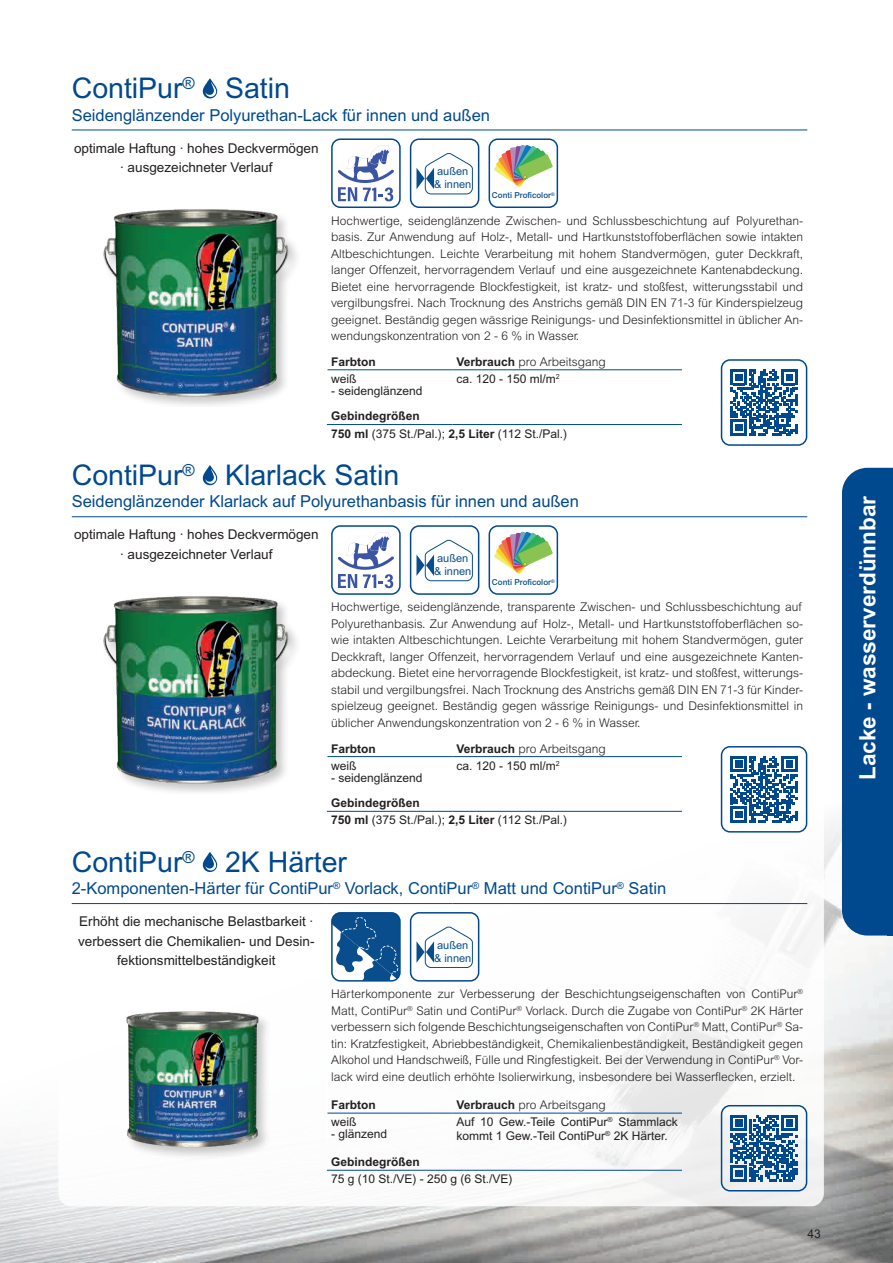
<style>
.page{position:relative;width:893px;height:1263px;background:#fff}
.page>*{position:absolute;margin:0;border:0;box-sizing:border-box;transform-origin:0 0}
.Produktname_Lack{font:28.5px "Arial MT Std";color:#01498e}
.t1{font:700 22.5px "Arial MT Std";color:#fff}
.Schlagsatz_Lack{font:16.5px "Arial MT Std";color:#01498e}
.Bullets{font:13.5px/19.5px "Arial MT Std";color:#231f20;text-align:center}
.Eigenschatften{font:300 12px/16.5px "Arial MT Std";color:#231f20;text-align:justify}
.Tabelle{font:12px "Arial MT Std";color:#231f20}
.Tabelle-2{font:300 12px "Arial MT Std";color:#231f20}
.fließ-tabelle1_mittab2x{font:12px/14.4px "Arial MT Std";color:#231f20}
.Tabelle-3{font:700 12px "Arial MT Std";color:#231f20}
.t2{font:10.95px/13.2px "Arial MT Std";color:#094d8c}
.t3{font:500 8.25px "Arial MT Std";color:#094d8c}
.s1{font-weight:700}
</style>
<div class="page">
<div style="left:0;top:0;width:887px;height:1263px;background:#fff;opacity:.75"></div>
<div style="left:58px;top:54px;width:766px;height:1152px;background:#fff;border-radius:13px"></div>
<hr style="left:72px;top:130px;width:255px;height:1px;background:#01498e">
<hr style="left:327px;top:130px;width:125px;height:1px;background:#01498e">
<hr style="left:452px;top:130px;width:230px;height:1px;background:#01498e">
<hr style="left:682px;top:130px;width:125px;height:1px;background:#01498e">
<hr style="left:327px;top:369px;width:125px;height:1px;background:#01498e">
<hr style="left:452px;top:369px;width:230px;height:1px;background:#01498e">
<hr style="left:327px;top:424px;width:125px;height:1px;background:#01498e">
<hr style="left:452px;top:424px;width:230px;height:1px;background:#01498e">
<svg style="left:202px;top:78px;width:15px;height:20px"></svg>
<img style="left:103px;top:209px;width:194px;height:196px">
<svg style="left:338px;top:145px;width:56px;height:56px"></svg>
<div style="left:331px;top:138px;width:70px;height:70px;border:2px solid #01498e;border-radius:9px"></div>
<svg style="left:416px;top:153px;width:57px;height:41px"></svg>
<div style="left:410px;top:138px;width:69px;height:70px;border:2px solid #01498e;border-radius:9px"></div>
<svg style="left:494px;top:145px;width:59px;height:42px"></svg>
<div style="left:489px;top:138px;width:69px;height:70px;border:2px solid #01498e;border-radius:9px"></div>
<svg style="left:731px;top:369px;width:66px;height:67px"></svg>
<div style="left:721px;top:359px;width:86px;height:87px;border:2px solid #01498e;border-radius:9px"></div>
<hr style="left:72px;top:903px;width:255px;height:1px;background:#01498e">
<hr style="left:327px;top:903px;width:125px;height:1px;background:#01498e">
<hr style="left:452px;top:903px;width:230px;height:1px;background:#01498e">
<hr style="left:682px;top:903px;width:125px;height:1px;background:#01498e">
<hr style="left:327px;top:1113px;width:125px;height:1px;background:#01498e">
<hr style="left:452px;top:1113px;width:230px;height:1px;background:#01498e">
<hr style="left:327px;top:1170px;width:125px;height:1px;background:#01498e">
<hr style="left:452px;top:1170px;width:230px;height:1px;background:#01498e">
<svg style="left:202px;top:852px;width:15px;height:20px"></svg>
<img style="left:126px;top:1011px;width:141px;height:146px">
<svg style="left:332px;top:915px;width:68px;height:66px"></svg>
<div style="left:331px;top:912px;width:70px;height:69px;border:2px solid #01498e;border-radius:9px"></div>
<svg style="left:416px;top:926px;width:57px;height:42px"></svg>
<div style="left:410px;top:912px;width:69px;height:69px;border:2px solid #01498e;border-radius:9px"></div>
<svg style="left:731px;top:1115px;width:66px;height:66px"></svg>
<div style="left:721px;top:1105px;width:86px;height:86px;border:2px solid #01498e;border-radius:9px"></div>
<hr style="left:72px;top:516px;width:255px;height:1px;background:#01498e">
<hr style="left:327px;top:516px;width:125px;height:1px;background:#01498e">
<hr style="left:452px;top:516px;width:230px;height:1px;background:#01498e">
<hr style="left:682px;top:516px;width:125px;height:1px;background:#01498e">
<hr style="left:327px;top:756px;width:125px;height:1px;background:#01498e">
<hr style="left:452px;top:756px;width:230px;height:1px;background:#01498e">
<hr style="left:327px;top:811px;width:125px;height:1px;background:#01498e">
<hr style="left:452px;top:811px;width:230px;height:1px;background:#01498e">
<svg style="left:202px;top:465px;width:15px;height:20px"></svg>
<img style="left:103px;top:596px;width:194px;height:196px">
<svg style="left:338px;top:532px;width:56px;height:56px"></svg>
<div style="left:331px;top:525px;width:70px;height:70px;border:2px solid #01498e;border-radius:9px"></div>
<svg style="left:416px;top:539px;width:57px;height:42px"></svg>
<div style="left:410px;top:525px;width:69px;height:70px;border:2px solid #01498e;border-radius:9px"></div>
<svg style="left:494px;top:532px;width:59px;height:42px"></svg>
<div style="left:489px;top:525px;width:69px;height:70px;border:2px solid #01498e;border-radius:9px"></div>
<svg style="left:731px;top:756px;width:66px;height:67px"></svg>
<div style="left:721px;top:746px;width:86px;height:86px;border:2px solid #01498e;border-radius:9px"></div>
<div style="left:842px;top:468px;width:51px;height:467px;background:#01498e"></div>
<p class="Produktname_Lack" style="left:72px;top:72px;width:220px">ContiPur<sup>®</sup> Satin</p>
<p class="Schlagsatz_Lack" style="left:72px;top:105px;width:420px">Seidenglänzender Polyurethan-Lack für innen und außen</p>
<p class="Bullets" style="left:74px;top:138px;width:246px">optimale Haftung · hohes Deckvermögen</p>
<p class="Bullets" style="left:120px;top:157px;width:154px">· ausgezeichneter Verlauf</p>
<p class="t2" style="left:434px;top:165px;width:39px">außen &amp; innen</p>
<p class="t3" style="left:492px;top:191px;width:64px">Conti Proficolor<sup>®</sup></p>
<p class="Eigenschatften" style="left:331px;top:212px;width:473px">Hochwertige, seidenglänzende Zwischen- und Schlussbeschichtung auf Polyurethan&shy;basis. Zur Anwendung auf Holz-, Metall- und Hartkunststoffoberflächen sowie intakten Altbeschichtungen. Leichte Verarbeitung mit hohem Standvermögen, guter Deckkraft, langer Offenzeit, hervorragendem Verlauf und eine ausgezeichnete Kantenabdeckung.<br>Bietet eine hervorragende Blockfestigkeit, ist kratz- und stoßfest, witterungsstabil und vergilbungsfrei. Nach Trocknung des Anstrichs gemäß DIN EN 71-3 für Kinderspielzeug geeignet. Beständig gegen wässrige Reinigungs- und Desinfektionsmittel in üblicher An&shy;wendungskonzentration von 2 - 6 % in Wasser.</p>
<p class="Tabelle-3" style="left:331px;top:354px;width:46px">Farbton</p>
<p class="Tabelle-2" style="left:457px;top:355px;width:151px"><span class="s1">Verbrauch</span> pro Arbeitsgang</p>
<p class="Tabelle" style="left:331px;top:372px;width:27px">weiß</p>
<p class="Tabelle" style="left:331px;top:384px;width:93px">- seidenglänzend</p>
<p class="Tabelle" style="left:457px;top:372px;width:105px">ca. 120 - 150 ml/m<sup>2</sup></p>
<p class="Tabelle-3" style="left:331px;top:409px;width:90px">Gebindegrößen</p>
<p class="Tabelle" style="left:331px;top:426px;width:237px"><span class="s1">750 ml</span> (375 St./Pal.); <span class="s1">2,5 Liter</span> (112 St./Pal.)</p>
<p class="Produktname_Lack" style="left:72px;top:459px;width:329px">ContiPur<sup>®</sup> Klarlack Satin</p>
<p class="Schlagsatz_Lack" style="left:72px;top:492px;width:509px">Seidenglänzender Klarlack auf Polyurethanbasis für innen und außen</p>
<p class="Bullets" style="left:74px;top:525px;width:246px">optimale Haftung · hohes Deckvermögen</p>
<p class="Bullets" style="left:120px;top:544px;width:154px">· ausgezeichneter Verlauf</p>
<p class="t2" style="left:434px;top:551px;width:39px">außen &amp; innen</p>
<p class="t3" style="left:492px;top:577px;width:64px">Conti Proficolor<sup>®</sup></p>
<p class="Eigenschatften" style="left:331px;top:599px;width:473px">Hochwertige, seidenglänzende, transparente Zwischen- und Schlussbeschichtung auf Polyurethanbasis. Zur Anwendung auf Holz-, Metall- und Hartkunststoffoberflächen so&shy;wie intakten Altbeschichtungen. Leichte Verarbeitung mit hohem Standvermögen, guter Deckkraft, langer Offenzeit, hervorragendem Verlauf und eine ausgezeichnete Kanten&shy;abdeckung. Bietet eine hervorragende Blockfestigkeit, ist kratz- und stoßfest, witterungs&shy;stabil und vergilbungsfrei. Nach Trocknung des Anstrichs gemäß DIN EN 71-3 für Kinder&shy;spielzeug geeignet. Beständig gegen wässrige Reinigungs- und Desinfektionsmittel in üblicher Anwendungskonzentration von 2 - 6 % in Wasser.</p>
<p class="Tabelle-3" style="left:331px;top:741px;width:46px">Farbton</p>
<p class="Tabelle-2" style="left:457px;top:741px;width:151px"><span class="s1">Verbrauch</span> pro Arbeitsgang</p>
<p class="Tabelle" style="left:331px;top:758px;width:27px">weiß</p>
<p class="Tabelle" style="left:331px;top:770px;width:93px">- seidenglänzend</p>
<p class="Tabelle" style="left:457px;top:758px;width:105px">ca. 120 - 150 ml/m<sup>2</sup></p>
<p class="Tabelle-3" style="left:331px;top:796px;width:90px">Gebindegrößen</p>
<p class="Tabelle" style="left:331px;top:813px;width:237px"><span class="s1">750 ml</span> (375 St./Pal.); <span class="s1">2,5 Liter</span> (112 St./Pal.)</p>
<p class="Produktname_Lack" style="left:72px;top:846px;width:277px">ContiPur<sup>®</sup> 2K Härter</p>
<p class="Schlagsatz_Lack" style="left:72px;top:879px;width:596px">2-Komponenten-Härter für ContiPur<sup>®</sup> Vorlack, ContiPur<sup>®</sup> Matt und ContiPur<sup>®</sup> Satin</p>
<p class="Bullets" style="left:78px;top:911px;width:238px">Erhöht die mechanische Belastbarkeit · verbessert die Chemikalien- und Desin&shy;fektionsmittelbeständigkeit</p>
<p class="t2" style="left:434px;top:938px;width:39px">außen &amp; innen</p>
<p class="Eigenschatften" style="left:331px;top:985px;width:473px">Härterkomponente zur Verbesserung der Beschichtungseigenschaften von ContiPur<sup>® </sup>Matt, ContiPur<sup>®</sup> Satin und ContiPur<sup>®</sup> Vorlack. Durch die Zugabe von ContiPur<sup>®</sup> 2K Härter verbessern sich folgende Beschichtungseigenschaften von ContiPur<sup>®</sup> Matt, ContiPur<sup>®</sup> Sa&shy;tin: Kratzfestigkeit, Abriebbeständigkeit, Chemikalienbeständigkeit, Beständigkeit gegen Alkohol und Handschweiß, Fülle und Ringfestigkeit. Bei der Verwendung in ContiPur<sup>®</sup> Vor&shy;lack wird eine deutlich erhöhte Isolierwirkung, insbesondere bei Wasserflecken, erzielt.</p>
<p class="Tabelle-3" style="left:331px;top:1098px;width:46px">Farbton</p>
<p class="Tabelle-2" style="left:457px;top:1098px;width:151px"><span class="s1">Verbrauch</span> pro Arbeitsgang</p>
<p class="Tabelle" style="left:331px;top:1115px;width:27px">weiß</p>
<p class="Tabelle" style="left:331px;top:1127px;width:58px">- glänzend</p>
<p class="fließ-tabelle1_mittab2x" style="left:457px;top:1114px;width:223px">Auf 10 Gew.-Teile ContiPur<sup>®</sup> Stammlack kommt 1 Gew.-Teil ContiPur<sup>®</sup> 2K Härter.</p>
<p class="Tabelle-3" style="left:331px;top:1155px;width:90px">Gebindegrößen</p>
<p class="Tabelle" style="left:331px;top:1172px;width:183px">75 g (10 St./VE) - 250 g (6 St./VE)</p>
<p class="fließ-tabelle1_mittab2x" style="left:808px;top:1226px;width:15px">43</p>
<h2 class="t1" style="left:854px;top:780px;width:286px;rotate:-90deg">Lacke - wasserverdünnbar</h2>
</div>
